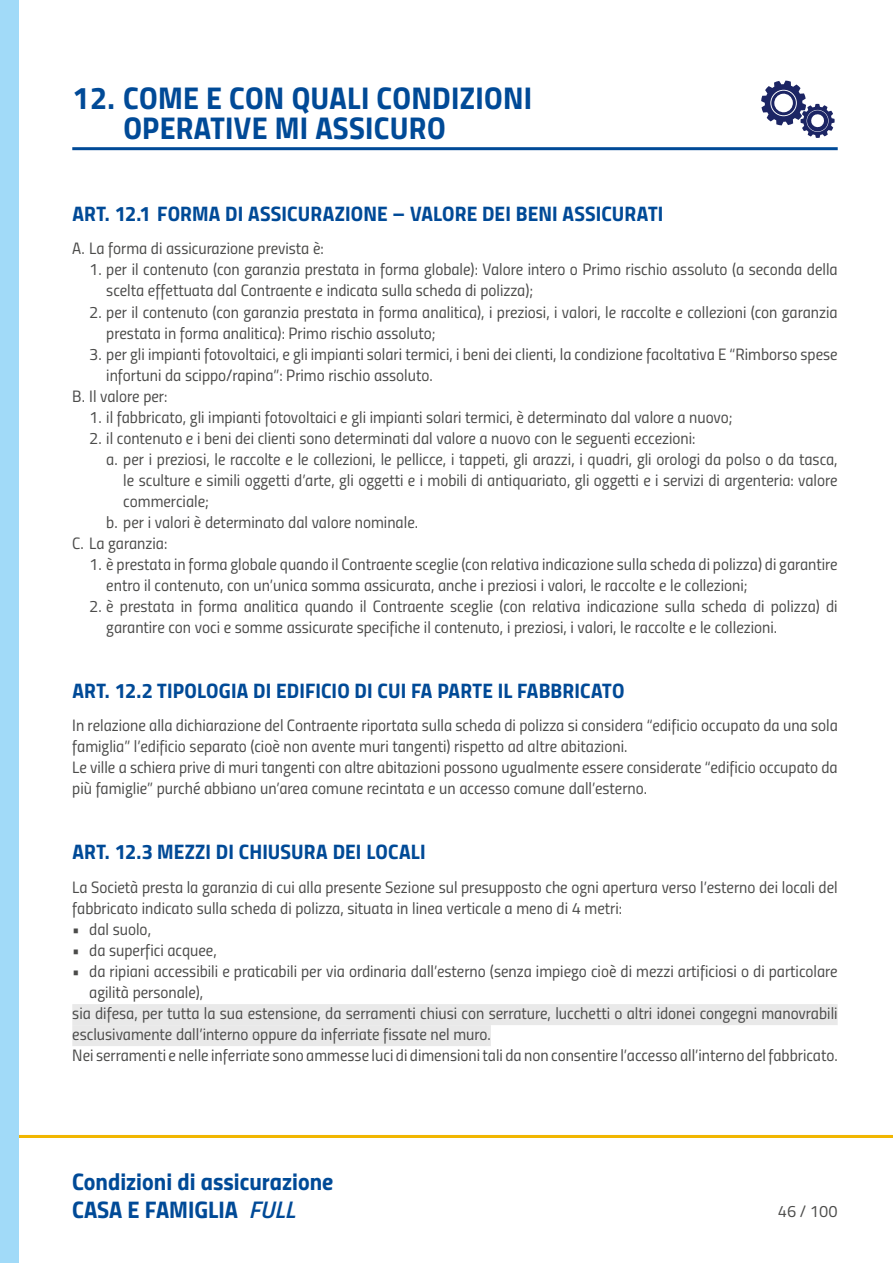
<style>
.page{position:relative;width:893px;height:1263px;background:#fff}
.page>*{position:absolute;margin:0;border:0;box-sizing:border-box;transform-origin:0 0}
.t1{font:31.5px/30px "Titillium Bold Upright";letter-spacing:.01em;color:#004a97}
.t2{font:24px/28.5px "Titillium Bold Upright";color:#004a97}
.t3{font:21px "Titillium Bold Upright";letter-spacing:.005em;color:#004a97}
.t4{font:16.5px/21px "Titillium Regular Upright";color:#4b4b4a}
.s1{font-family:"Titillium";font-weight:600;font-style:italic}
</style>
<div class="page">
<hr style="left:0;top:1135px;width:893px;height:3px;background:#f1b600">
<div style="left:0;top:0;width:19px;height:1263px;background:#a1daf8"></div>
<hr style="left:72px;top:147px;width:766px;height:3px;background:#004a97">
<div style="left:72px;top:1004px;width:766px;height:21px;background:#e9e9e9"></div>
<div style="left:72px;top:1025px;width:419px;height:21px;background:#e9e9e9"></div>
<svg style="left:761px;top:81px;width:74px;height:57px"></svg>
<h1 class="t1" style="left:123px;top:81px;width:410px;text-indent:-51px">12. COME E CON QUALI CONDIZIONI<br>OPERATIVE MI ASSICURO</h1>
<p class="t3" style="left:72px;top:197px;width:593px">ART. 12.1 FORMA DI ASSICURAZIONE – VALORE DEI BENI ASSICURATI</p>
<p class="t4" style="left:72px;top:237px;width:253px">A. La forma di assicurazione prevista è:</p>
<p class="t4" style="left:106px;top:258px;width:733px;text-indent:-17px">1. per il contenuto (con garanzia prestata in forma globale): Valore intero o Primo rischio assoluto (a seconda della scelta effettuata dal Contraente e indicata sulla scheda di polizza);</p>
<p class="t4" style="left:106px;top:300px;width:733px;text-indent:-17px">2. per il contenuto (con garanzia prestata in forma analitica), i preziosi, i valori, le raccolte e collezioni (con garanzia prestata in forma analitica): Primo rischio assoluto;</p>
<p class="t4" style="left:89px;top:342px;width:750px">3. per gli impianti fotovoltaici, e gli impianti solari termici, i beni dei clienti, la condizione facoltativa E “Rimborso spese</p>
<p class="t4" style="left:106px;top:363px;width:328px">infortuni da scippo/rapina”: Primo rischio assoluto.</p>
<p class="t4" style="left:72px;top:384px;width:97px">B. Il valore per:</p>
<p class="t4" style="left:89px;top:405px;width:645px">1. il fabbricato, gli impianti fotovoltaici e gli impianti solari termici, è determinato dal valore a nuovo;</p>
<p class="t4" style="left:89px;top:426px;width:608px">2. il contenuto e i beni dei clienti sono determinati dal valore a nuovo con le seguenti eccezioni:</p>
<p class="t4" style="left:106px;top:447px;width:733px">a. per i preziosi, le raccolte e le collezioni, le pellicce, i tappeti, gli arazzi, i quadri, gli orologi da polso o da tasca,</p>
<p class="t4" style="left:123px;top:468px;width:716px">le sculture e simili oggetti d’arte, gli oggetti e i mobili di antiquariato, gli oggetti e i servizi di argenteria: valore</p>
<p class="t4" style="left:123px;top:489px;width:87px">commerciale;</p>
<p class="t4" style="left:106px;top:510px;width:313px">b. per i valori è determinato dal valore nominale.</p>
<p class="t4" style="left:72px;top:531px;width:97px">C. La garanzia:</p>
<p class="t4" style="left:106px;top:552px;width:733px;text-indent:-17px">1. è prestata in forma globale quando il Contraente sceglie (con relativa indicazione sulla scheda di polizza) di garantire entro il contenuto, con un’unica somma assicurata, anche i preziosi i valori, le raccolte e le collezioni;</p>
<p class="t4" style="left:106px;top:594px;width:733px;text-indent:-17px">2. è prestata in forma analitica quando il Contraente sceglie (con relativa indicazione sulla scheda di polizza) di garantire con voci e somme assicurate specifiche il contenuto, i preziosi, i valori, le raccolte e le collezioni.</p>
<p class="t3" style="left:72px;top:674px;width:554px">ART. 12.2 TIPOLOGIA DI EDIFICIO DI CUI FA PARTE IL FABBRICATO</p>
<p class="t4" style="left:72px;top:714px;width:767px">In relazione alla dichiarazione del Contraente riportata sulla scheda di polizza si considera “edificio occupato da una sola famiglia” l’edificio separato (cioè non avente muri tangenti) rispetto ad altre abitazioni.<br>Le ville a schiera prive di muri tangenti con altre abitazioni possono ugualmente essere considerate “edificio occupato da più famiglie” purché abbiano un’area comune recintata e un accesso comune dall’esterno.</p>
<p class="t3" style="left:72px;top:835px;width:355px">ART. 12.3 MEZZI DI CHIUSURA DEI LOCALI</p>
<p class="t4" style="left:72px;top:876px;width:767px">La Società presta la garanzia di cui alla presente Sezione sul presupposto che ogni apertura verso l’esterno dei locali del fabbricato indicato sulla scheda di polizza, situata in linea verticale a meno di 4 metri:</p>
<p class="t4" style="left:72px;top:918px;width:80px">• dal suolo,</p>
<p class="t4" style="left:72px;top:939px;width:146px">• da superfici acquee,</p>
<p class="t4" style="left:72px;top:960px;width:767px">• da ripiani accessibili e praticabili per via ordinaria dall’esterno (senza impiego cioè di mezzi artificiosi o di particolare</p>
<p class="t4" style="left:89px;top:981px;width:116px">agilità personale),</p>
<p class="t4" style="left:72px;top:1002px;width:767px">sia difesa, per tutta la sua estensione, da serramenti chiusi con serrature, lucchetti o altri idonei congegni manovrabili</p>
<p class="t4" style="left:72px;top:1023px;width:420px">esclusivamente dall’interno oppure da inferriate fissate nel muro.</p>
<p class="t4" style="left:72px;top:1044px;width:767px">Nei serramenti e nelle inferriate sono ammesse luci di dimensioni tali da non consentire l’accesso all’interno del fabbricato.</p>
<h2 class="t2" style="left:72px;top:1165px;width:263px">Condizioni di assicurazione<br>CASA E FAMIGLIA <span class="s1">FULL</span></h2>
<p class="t4" style="left:778px;top:1200px;width:61px">46 / 100</p>
</div>
